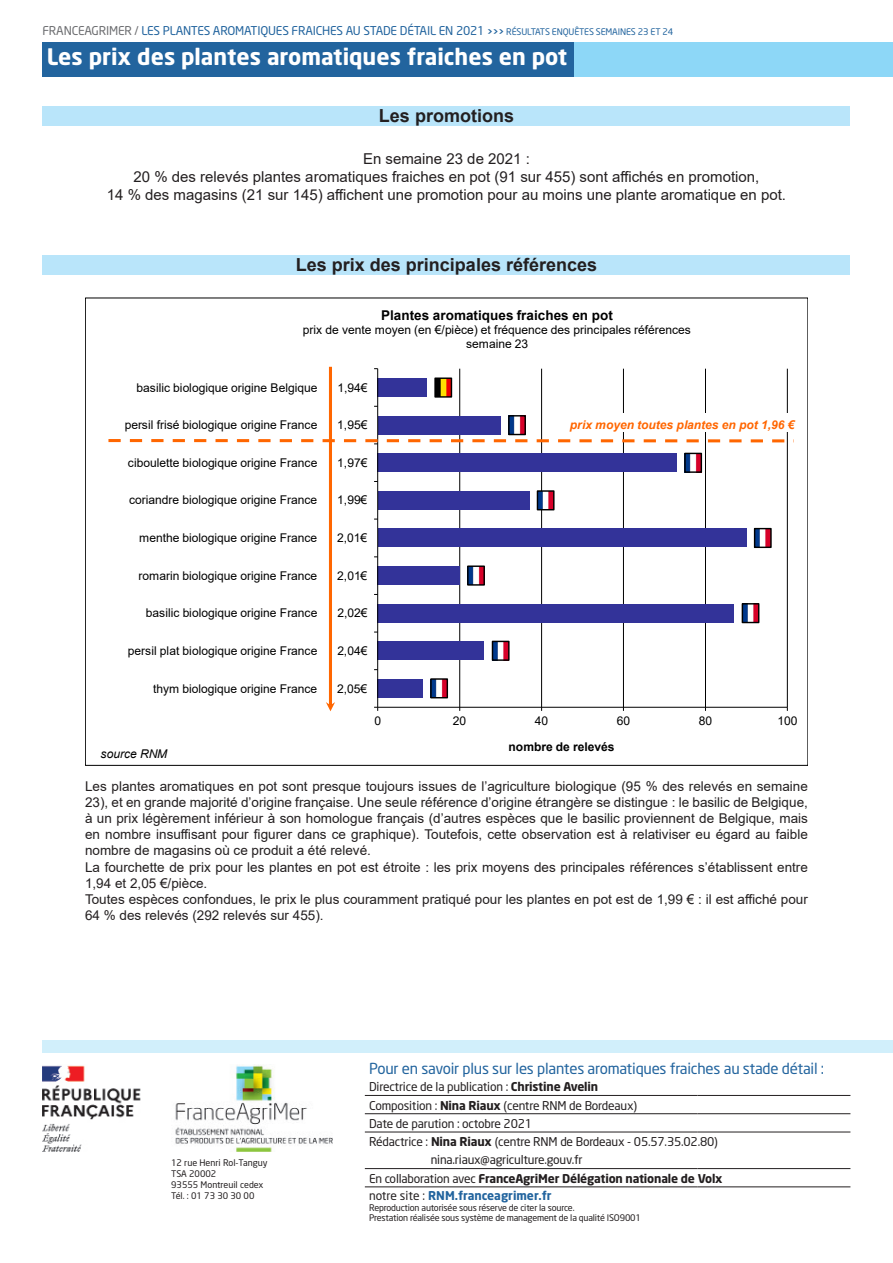
<style>
.page{position:relative;width:893px;height:1263px;background:#fff}
.page>*{position:absolute;margin:0;border:0;box-sizing:border-box;transform-origin:0 0}
.t1{font:700 22.5px "Neo Sans";color:#fff}
.graph_titre{font:700 18px "Arial";color:#231f20}
.te_____9{font:15px "Arial";color:#231f20}
.t2{font:15px "Neo Sans";letter-spacing:-.015em;color:#22649e}
.te_____9-2{font:13.5px/16.2px "Arial";color:#231f20}
.t3{font:700 13.5px "Arial";color:#000}
.t4{font:12px/13.6px "Arial";letter-spacing:-.005em;color:#000;text-align:center}
.t5{font:12px "Neo Sans";letter-spacing:-.015em;color:#231f20}
.t6{font:12px "Neo Sans";letter-spacing:-.015em;color:#22649e}
.t7{font:700 12px "Neo Sans";letter-spacing:-.015em;color:#231f20}
.t8{font:italic 700 12px "Arial";color:#f60}
.t9{font:700 12px "Neo Sans";color:#22649e}
.t10{font:700 12px "Arial";color:#000}
.t11{font:italic 12px "Arial";letter-spacing:-.005em;color:#000}
.t12{font:9px "Neo Sans";letter-spacing:-.02em;color:#231f20}
.t13{font:9px "Neo Sans";color:#231f20}
.s1{color:#6c6d70}
.s2{font-weight:700;font-size:9px}
.s3{font-size:9px}
.s4{font-weight:700}
.s5{font-weight:400}
.s6{font-weight:400;color:#231f20}
</style>
<div class="page">
<div style="left:43px;top:1040px;width:850px;height:13px;background:#d1effb"></div>
<div style="left:43px;top:43px;width:749px;height:34px;background:#22649e"></div>
<div style="left:574px;top:43px;width:319px;height:34px;background:#8dd7f7"></div>
<div style="left:43px;top:106px;width:807px;height:19px;background:#b9e5fa"></div>
<div style="left:43px;top:255px;width:807px;height:19px;background:#b9e5fa"></div>
<hr style="left:459px;top:369px;width:1px;height:338px;background:#000">
<hr style="left:541px;top:369px;width:1px;height:338px;background:#000">
<hr style="left:623px;top:369px;width:1px;height:338px;background:#000">
<hr style="left:705px;top:369px;width:1px;height:338px;background:#000">
<hr style="left:787px;top:369px;width:1px;height:338px;background:#000">
<div style="left:378px;top:679px;width:45px;height:19px;background:#339"></div>
<div style="left:378px;top:641px;width:106px;height:19px;background:#339"></div>
<div style="left:378px;top:604px;width:356px;height:18px;background:#339"></div>
<div style="left:378px;top:566px;width:82px;height:19px;background:#339"></div>
<div style="left:378px;top:529px;width:368px;height:18px;background:#339"></div>
<div style="left:378px;top:491px;width:151px;height:19px;background:#339"></div>
<div style="left:378px;top:453px;width:299px;height:19px;background:#339"></div>
<div style="left:378px;top:416px;width:123px;height:18px;background:#339"></div>
<div style="left:378px;top:378px;width:49px;height:19px;background:#339"></div>
<img style="left:432px;top:680px;width:14px;height:16px">
<div style="left:430px;top:678px;width:18px;height:20px;border:1px solid #000"></div>
<img style="left:494px;top:643px;width:14px;height:16px">
<div style="left:492px;top:641px;width:18px;height:20px;border:1px solid #000"></div>
<img style="left:744px;top:605px;width:13px;height:16px">
<div style="left:742px;top:603px;width:17px;height:20px;border:1px solid #000"></div>
<img style="left:469px;top:567px;width:14px;height:17px">
<div style="left:467px;top:565px;width:18px;height:21px;border:1px solid #000"></div>
<img style="left:756px;top:530px;width:14px;height:16px">
<div style="left:754px;top:528px;width:18px;height:20px;border:1px solid #000"></div>
<img style="left:539px;top:492px;width:14px;height:16px">
<div style="left:537px;top:490px;width:18px;height:20px;border:1px solid #000"></div>
<img style="left:686px;top:455px;width:14px;height:16px">
<div style="left:684px;top:453px;width:18px;height:20px;border:1px solid #000"></div>
<img style="left:510px;top:417px;width:14px;height:16px">
<div style="left:508px;top:415px;width:18px;height:20px;border:1px solid #000"></div>
<img style="left:436px;top:379px;width:14px;height:17px">
<div style="left:434px;top:377px;width:18px;height:21px;border:1px solid #000"></div>
<hr style="left:378px;top:707px;width:409px;height:1px;background:#000">
<hr style="left:377px;top:369px;width:1px;height:338px;background:#000">
<svg style="left:108px;top:439px;width:686px;height:6px"></svg>
<div style="left:563px;top:413px;width:232px;height:18px;background:#fff"></div>
<hr style="left:329px;top:367px;width:3px;height:338px;background:#f60">
<svg style="left:326px;top:702px;width:9px;height:9px"></svg>
<img style="left:175px;top:1065px;width:158px;height:87px">
<img style="left:43px;top:1065px;width:98px;height:87px">
<hr style="left:365px;top:1095px;width:332px;height:1px;background:#231f20">
<hr style="left:697px;top:1095px;width:153px;height:1px;background:#231f20">
<hr style="left:365px;top:1113px;width:332px;height:1px;background:#231f20">
<hr style="left:697px;top:1113px;width:153px;height:1px;background:#231f20">
<hr style="left:365px;top:1132px;width:332px;height:1px;background:#231f20">
<hr style="left:697px;top:1132px;width:153px;height:1px;background:#231f20">
<hr style="left:365px;top:1168px;width:332px;height:1px;background:#231f20">
<hr style="left:697px;top:1168px;width:153px;height:1px;background:#231f20">
<hr style="left:365px;top:1186px;width:332px;height:1px;background:#231f20">
<hr style="left:697px;top:1186px;width:153px;height:1px;background:#231f20">
<p class="t6" style="left:43px;top:24px;width:632px"><span class="s1">FRANCEAGRIMER /</span> LES PLANTES AROMATIQUES FRAICHES AU STADE DÉTAIL EN 2021 <span class="s2">&gt;&gt;&gt;</span> <span class="s3">RÉSULTATS ENQUÊTES SEMAINES 23 ET 24</span></p>
<p class="t1" style="left:47px;top:43px;width:522px">Les prix des plantes aromatiques fraiches en pot</p>
<p class="graph_titre" style="left:379px;top:103px;width:137px">Les promotions</p>
<p class="te_____9" style="left:363px;top:148px;width:168px">En semaine 23 de 2021 :</p>
<p class="te_____9" style="left:134px;top:166px;width:627px">20 % des relevés plantes aromatiques fraiches en pot (91 sur 455) sont affichés en promotion,</p>
<p class="te_____9" style="left:107px;top:184px;width:681px">14 % des magasins (21 sur 145) affichent une promotion pour au moins une plante aromatique en pot.</p>
<p class="graph_titre" style="left:296px;top:252px;width:303px">Les prix des principales références</p>
<p class="t3" style="left:381px;top:306px;width:233px">Plantes aromatiques fraiches en pot</p>
<p class="t4" style="left:303px;top:323px;width:390px">prix de vente moyen (en €/pièce) et fréquence des principales références semaine 23</p>
<p class="t4" style="left:137px;top:380px;width:182px">basilic biologique origine Belgique</p>
<p class="t4" style="left:337px;top:380px;width:32px">1,94€</p>
<p class="t4" style="left:125px;top:418px;width:194px">persil frisé biologique origine France</p>
<p class="t4" style="left:337px;top:418px;width:32px">1,95€</p>
<p class="t4" style="left:128px;top:456px;width:191px">ciboulette biologique origine France</p>
<p class="t4" style="left:337px;top:456px;width:32px">1,97€</p>
<p class="t4" style="left:129px;top:493px;width:190px">coriandre biologique origine France</p>
<p class="t4" style="left:337px;top:493px;width:32px">1,99€</p>
<p class="t4" style="left:139px;top:531px;width:180px">menthe biologique origine France</p>
<p class="t4" style="left:337px;top:531px;width:32px">2,01€</p>
<p class="t4" style="left:139px;top:568px;width:180px">romarin biologique origine France</p>
<p class="t4" style="left:337px;top:568px;width:32px">2,01€</p>
<p class="t4" style="left:146px;top:606px;width:173px">basilic biologique origine France</p>
<p class="t4" style="left:337px;top:606px;width:32px">2,02€</p>
<p class="t4" style="left:128px;top:644px;width:191px">persil plat biologique origine France</p>
<p class="t4" style="left:337px;top:644px;width:32px">2,04€</p>
<p class="t4" style="left:153px;top:681px;width:166px">thym biologique origine France</p>
<p class="t4" style="left:337px;top:681px;width:32px">2,05€</p>
<p class="t8" style="left:570px;top:417px;width:226px">prix moyen toutes plantes en pot 1,96 €</p>
<p class="t11" style="left:101px;top:746px;width:68px">source RNM</p>
<p class="t4" style="left:374px;top:714px;width:8px">0</p>
<p class="t4" style="left:453px;top:714px;width:15px">20</p>
<p class="t4" style="left:535px;top:714px;width:15px">40</p>
<p class="t4" style="left:617px;top:714px;width:15px">60</p>
<p class="t4" style="left:699px;top:714px;width:15px">80</p>
<p class="t4" style="left:777px;top:714px;width:22px">100</p>
<p class="t10" style="left:509px;top:738px;width:107px">nombre de relevés</p>
<p class="te_____9-2" style="left:85px;top:778px;width:724px;text-align:justify">Les plantes aromatiques en pot sont presque toujours issues de l’agriculture biologique (95 % des relevés en semaine 23), et en grande majorité d’origine française. Une seule référence d’origine étrangère se distingue : le basilic de Belgique, à un prix légèrement inférieur à son homologue français (d’autres espèces que le basilic proviennent de Belgique, mais en nombre insuffisant pour figurer dans ce graphique). Toutefois, cette observation est à relativiser eu égard au faible nombre de magasins où ce produit a été relevé.</p>
<p class="te_____9-2" style="left:85px;top:859px;width:724px">La fourchette de prix pour les plantes en pot est étroite : les prix moyens des principales références s’établissent entre<br>1,94 et 2,05 €/pièce.</p>
<p class="te_____9-2" style="left:85px;top:891px;width:724px">Toutes espèces confondues, le prix le plus couramment pratiqué pour les plantes en pot est de 1,99 € : il est affiché pour<br>64 % des relevés (292 relevés sur 455).</p>
<p class="t13" style="left:171px;top:1157px;width:98px">12 rue Henri Rol-Tanguy</p>
<p class="t13" style="left:171px;top:1168px;width:47px">TSA 20002</p>
<p class="t13" style="left:171px;top:1179px;width:94px">93555 Montreuil cedex</p>
<p class="t13" style="left:171px;top:1190px;width:85px">Tél. : 01 73 30 30 00</p>
<p class="t2" style="left:369px;top:1060px;width:457px">Pour en savoir plus sur les plantes aromatiques fraiches au stade détail :</p>
<p class="t5" style="left:369px;top:1079px;width:231px">Directrice de la publication : <span class="s4">Christine Avelin</span></p>
<p class="t5" style="left:369px;top:1098px;width:269px">Composition : <span class="s4">Nina Riaux</span> (centre RNM de Bordeaux)</p>
<p class="t5" style="left:369px;top:1116px;width:164px">Date de parution : octobre 2021</p>
<p class="t5" style="left:369px;top:1134px;width:350px">Rédactrice : <span class="s4">Nina Riaux</span> (centre RNM de Bordeaux - 05.57.35.02.80)</p>
<p class="t5" style="left:431px;top:1152px;width:153px">nina.riaux@agriculture.gouv.fr</p>
<p class="t7" style="left:369px;top:1170px;width:355px"><span class="s5">En collaboration avec</span> FranceAgriMer Délégation nationale de Volx</p>
<p class="t9" style="left:369px;top:1188px;width:184px"><span class="s6">notre site :</span> RNM.franceagrimer.fr</p>
<p class="t12" style="left:369px;top:1202px;width:207px">Reproduction autorisée sous réserve de citer la source.</p>
<p class="t12" style="left:369px;top:1213px;width:273px">Prestation réalisée sous système de management de la qualité ISO9001</p>
</div>
